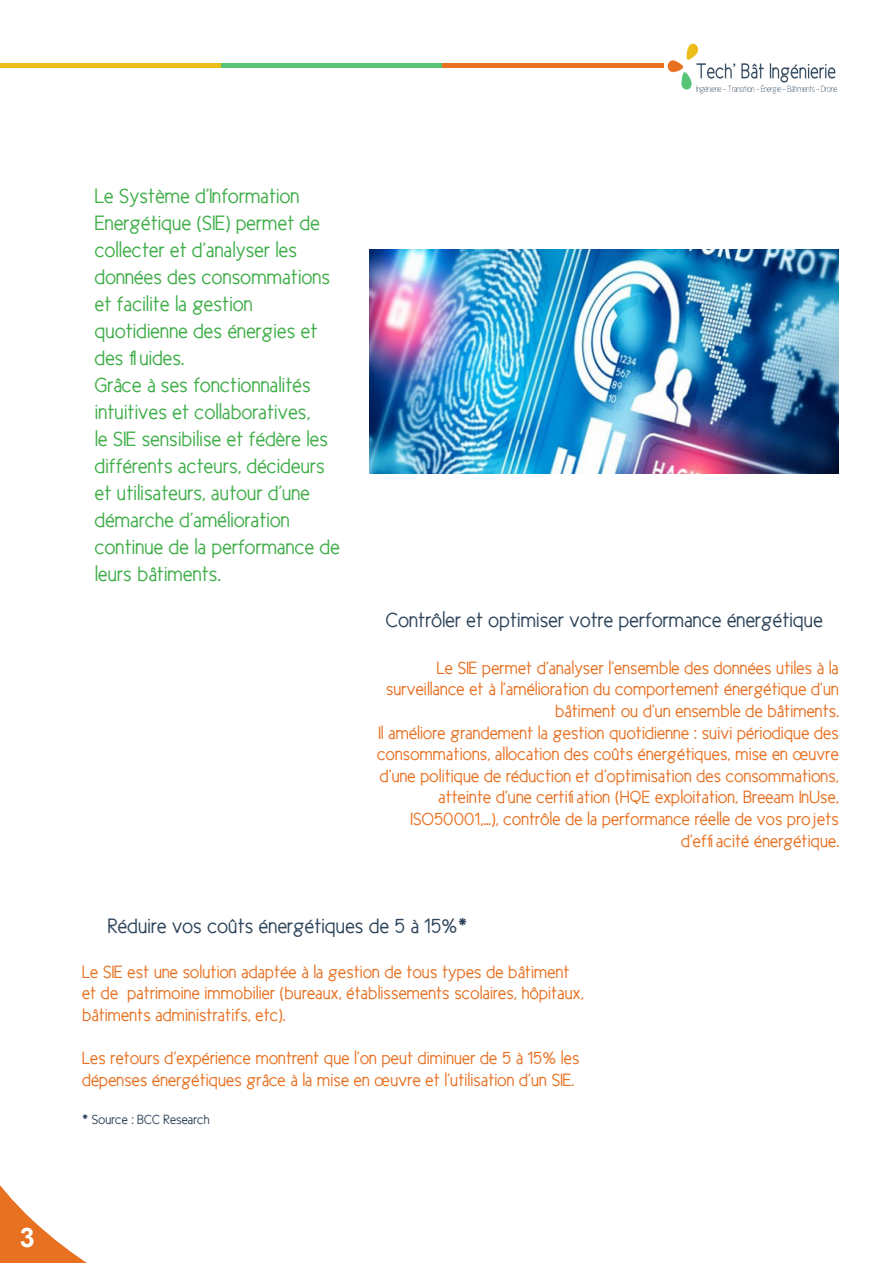
<style>
.page{position:relative;width:893px;height:1263px;background:#fff}
.page>*{position:absolute;margin:0;border:0;box-sizing:border-box;transform-origin:0 0}
.t1{font:700 27px "Arial";color:#fff}
.t2{font:21px/27px "New Cicle Gordita";color:#40ae49}
.t3{font:21px "New Cicle Gordita";color:#2d445a}
.t4{font:18px/21.6px "New Cicle Gordita";color:#e87021;text-align:right}
.t5{font:13.5px "New Cicle Gordita";color:#2d445a}
</style>
<div class="page">
<hr style="left:0;top:63px;width:222px;height:4px;background:#eabd1a">
<hr style="left:442px;top:63px;width:221px;height:4px;background:#e87021">
<hr style="left:222px;top:63px;width:220px;height:4px;background:#57c475">
<img style="left:370px;top:249px;width:469px;height:224px">
<svg style="left:0;top:1185px;width:87px;height:78px"></svg>
<img style="left:667px;top:43px;width:171px;height:51px">
<p class="t1" style="left:20px;top:1219px;width:17px">3</p>
<p class="t2" style="left:95px;top:182px;width:237px">Le Système d’Information<br>Energétique (SIE) permet de collecter et d’analyser les données des consommations et facilite la gestion quotidienne des énergies et des fluides.</p>
<p class="t2" style="left:95px;top:371px;width:247px">Grâce à ses fonctionnalités intuitives et collaboratives,<br>le SIE sensibilise et fédère les différents acteurs, décideurs et utilisateurs, autour d’une démarche d’amélioration continue de la performance de leurs bâtiments.</p>
<p class="t3" style="left:386px;top:609px;width:439px">Contrôler et optimiser votre performance énergétique</p>
<p class="t4" style="left:386px;top:657px;width:454px">Le SIE permet d’analyser l’ensemble des données utiles à la surveillance et à l’amélioration du comportement énergétique d’un bâtiment ou d’un ensemble de bâtiments.</p>
<p class="t4" style="left:377px;top:722px;width:463px">Il améliore grandement la gestion quotidienne : suivi périodique des consommations, allocation des coûts énergétiques, mise en œuvre d’une politique de réduction et d’optimisation des consommations, atteinte d’une certifiation (HQE exploitation, Breeam InUse, ISO50001,…), contrôle de la performance réelle de vos projets d’effiacité énergétique.</p>
<p class="t3" style="left:108px;top:915px;width:361px">Réduire vos coûts énergétiques de 5 à 15%*</p>
<p class="t4" style="left:82px;top:961px;width:503px;text-align:left">Le SIE est une solution adaptée à la gestion de tous types de bâtiment et de patrimoine immobilier (bureaux, établissements scolaires, hôpitaux, bâtiments administratifs, etc).</p>
<p class="t4" style="left:82px;top:1047px;width:499px;text-align:left">Les retours d’expérience montrent que l’on peut diminuer de 5 à 15% les dépenses énergétiques grâce à la mise en œuvre et l’utilisation d’un SIE.</p>
<p class="t5" style="left:82px;top:1112px;width:129px">* Source : BCC Research</p>
</div>
